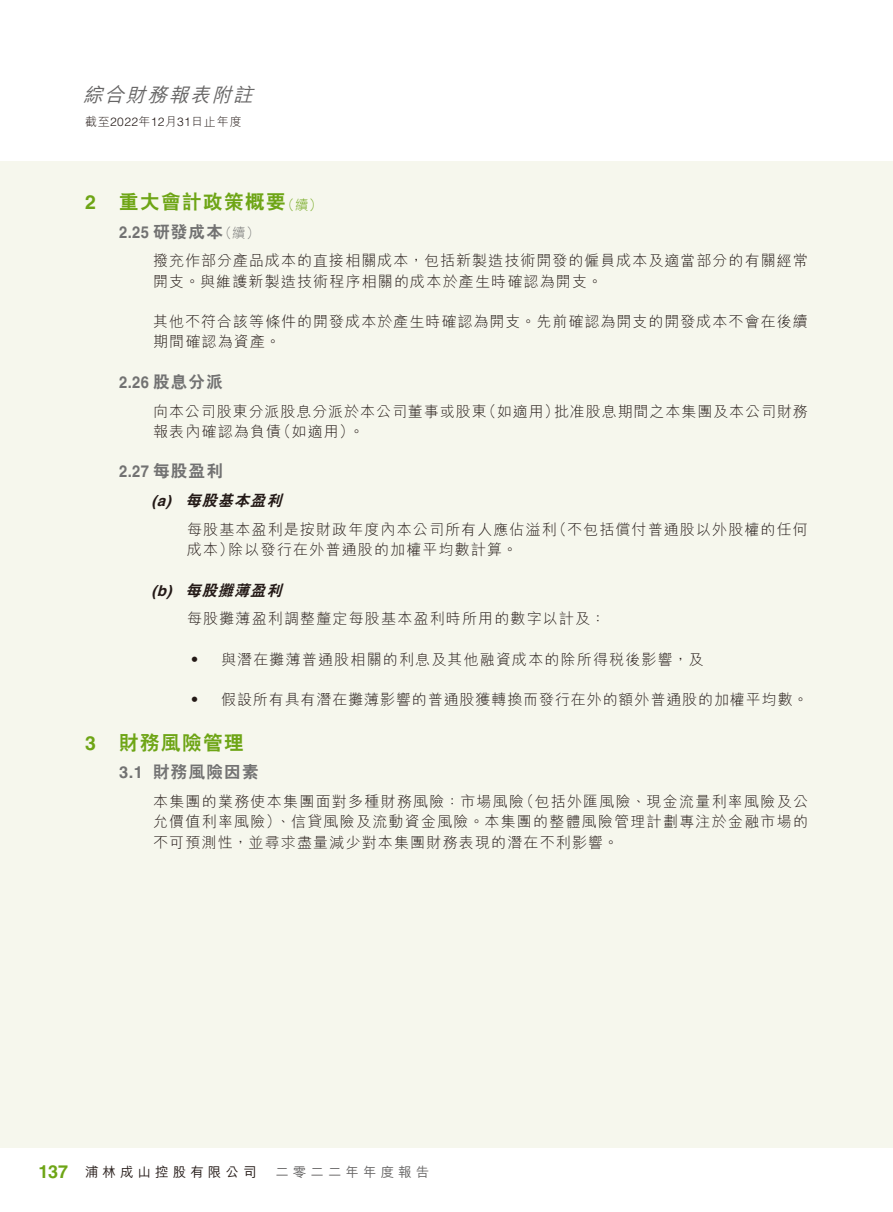
<style>
.page{position:relative;width:893px;height:1212px;background:#fff}
.page>*{position:absolute;margin:0;border:0;box-sizing:border-box;transform-origin:0 0}
.t1{font:800 19.5px "C Hei 2 HK";letter-spacing:.08em;color:#6ea516}
.t2{font:italic 500 19.5px "M Hei HK";color:#666565}
.t3{font:700 19.5px "Helvetica LT Std";color:#6ea516}
.t4{font:700 18px "Helvetica LT Std";color:#6ea516}
.t5{font:700 16.5px "Helvetica LT Std";color:#727272;scale:.9 1}
.t6{font:800 16.5px "C Hei 2 HK";letter-spacing:.08em;color:#727272}
.t7{font:700 16.5px "Helvetica LT Std";color:#727272}
.t8{font:300 15px/20.2px "M Hei HK";letter-spacing:.08em;color:#231916}
.t9{font:300 15px/20.2px "M Hei HK";letter-spacing:.06em;color:#231916}
.t10{font:italic 800 15px "C Hei 2 HK";color:#231916}
.t11{font:italic 700 15px "Helvetica LT Std";color:#231916}
.t12{font:500 13.5px "M Hei HK";letter-spacing:.3em;color:#231916}
.t13{font:500 13.5px "M Hei HK";letter-spacing:.3em;color:#666565}
.t14{font:300 13.5px "M Hei HK";color:#6ea516}
.t15{font:300 13.5px "M Hei HK";color:#727272}
.t16{font:300 12px "M Hei HK";letter-spacing:.08em;color:#231916}
.s1{font-family:"Helvetica LT Std"}
.s2{font-family:"C Hei 2 HK";font-weight:800}
</style>
<div class="page">
<div style="left:0;top:162px;width:893px;height:986px;background:#f6f7ed"></div>
<h1 class="t2" style="left:83px;top:81px;width:178px">綜合財務報表附註</h1>
<p class="t16" style="left:85px;top:115px;width:158px">截至<span class="s1">2022</span>年<span class="s1">12</span>月<span class="s1">31</span>日止年度</p>
<h1 class="t3" style="left:85px;top:190px;width:12px">2</h1>
<h1 class="t3" style="left:85px;top:731px;width:12px">3</h1>
<h1 class="t1" style="left:119px;top:192px;width:168px">重大會計政策概要</h1>
<p class="t14" style="left:281px;top:198px;width:43px">（續(</p>
<p class="t5" style="left:119px;top:222px;width:117px">2.25 <span class="s2">研發成本</span></p>
<p class="t8" style="left:153px;top:250px;width:656px">撥充作部分產品成本的直接相關成本，包括新製造技術開發的僱員成本及適當部分的有關經常開支。與維護新製造技術程序相關的成本於產生時確認為開支。</p>
<p class="t8" style="left:153px;top:311px;width:656px">其他不符合該等條件的開發成本於產生時確認為開支。先前確認為開支的開發成本不會在後續期間確認為資產。</p>
<p class="t5" style="left:119px;top:372px;width:117px">2.26 <span class="s2">股息分派</span></p>
<p class="t9" style="left:554px;top:401px;width:255px">批准股息期間之本集團及本公司財務</p>
<p class="t15" style="left:218px;top:226px;width:43px">（續(</p>
<p class="t8" style="left:481px;top:401px;width:79px">（如適用）</p>
<p class="t9" style="left:349px;top:401px;width:139px;text-indent:-196px">向本公司股東分派股息分派於本公司董事或股東。</p>
<p class="t8" style="left:276px;top:421px;width:80px">（如適用(</p>
<p class="t8" style="left:153px;top:421px;width:130px">報表內確認為負債</p>
<p class="t5" style="left:119px;top:461px;width:117px">2.27 <span class="s2">每股盈利</span></p>
<p class="t10" style="left:186px;top:493px;width:101px">每股基本盈利</p>
<p class="t11" style="left:152px;top:492px;width:20px">a(</p>
<p class="t11" style="left:166px;top:492px;width:11px">)</p>
<p class="t11" style="left:152px;top:581px;width:21px">b(</p>
<p class="t11" style="left:167px;top:581px;width:11px">)</p>
<p class="t8" style="left:552px;top:519px;width:258px">（不包括償付普通股以外股權的任何</p>
<p class="t8" style="left:187px;top:519px;width:371px;text-align:center">每股基本盈利是按財政年度內本公司所有人應佔溢利除以發行在外普通股的加權平均數計算。</p>
<p class="t8" style="left:187px;top:539px;width:48px">成本）</p>
<p class="t10" style="left:186px;top:582px;width:101px">每股攤薄盈利</p>
<p class="t8" style="left:187px;top:608px;width:420px">每股攤薄盈利調整釐定每股基本盈利時所用的數字以計及：</p>
<p class="t8" style="left:221px;top:649px;width:484px">與潛在攤薄普通股相關的利息及其他融資成本的除所得稅後影響，及</p>
<p class="t8" style="left:187px;top:649px;width:16px">‧</p>
<p class="t9" style="left:221px;top:689px;width:588px">假設所有具有潛在攤薄影響的普通股獲轉換而發行在外的額外普通股的加權平均數。</p>
<p class="t8" style="left:187px;top:689px;width:16px">‧</p>
<h1 class="t1" style="left:119px;top:732px;width:126px">財務風險管理</h1>
<p class="t7" style="left:119px;top:762px;width:25px">3.1</p>
<p class="t6" style="left:153px;top:764px;width:107px">財務風險因素</p>
<p class="t8" style="left:519px;top:791px;width:290px">（包括外匯風險、現金流量利率風險及公</p>
<p class="t8" style="left:153px;top:791px;width:656px">本集團的業務使本集團面對多種財務風險：市場風險<br>允價值利率風險）、信貸風險及流動資金風險。本集團的整體風險管理計劃專注於金融市場的不可預測性，並尋求盡量減少對本集團財務表現的潛在不利影響。</p>
<p class="t4" style="left:39px;top:1161px;width:31px">137</p>
<p class="t12" style="left:85px;top:1162px;width:173px">浦林成山控股有限公司</p>
<p class="t13" style="left:275px;top:1162px;width:155px">二零二二年年度報告</p>
</div>
